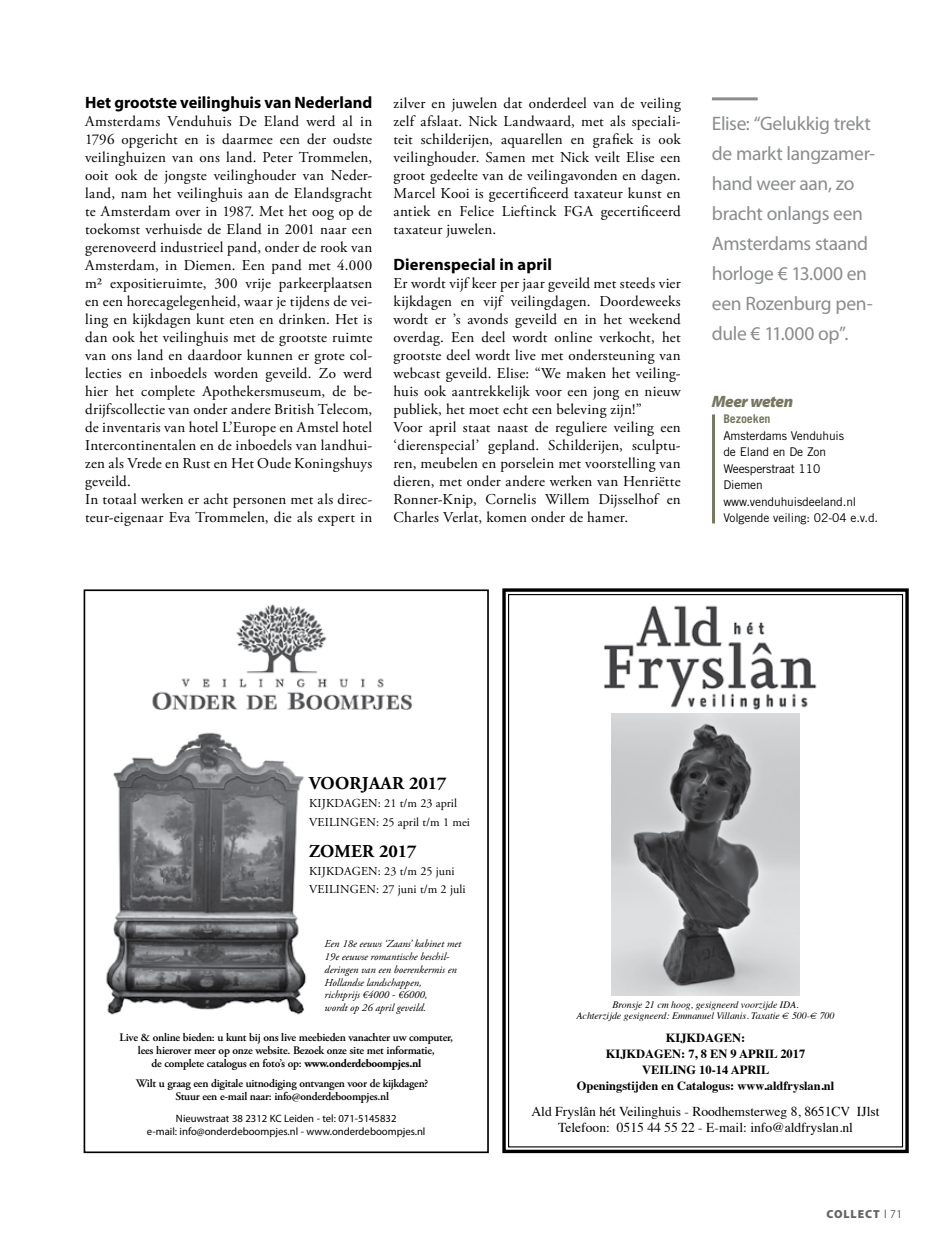
<style>
.page{position:relative;width:936px;height:1251px;background:#fff}
.page>*{position:absolute;margin:0;border:0;box-sizing:border-box;transform-origin:0 0}
.t1{font:19.5px/30px "Myriad Pro";letter-spacing:-.015em;color:#8a8c8e}
.t2{font:700 18px "Adobe Garamond Pro";letter-spacing:.015em;color:#000}
.t3{font:700 16.5px "Myriad Pro";color:#000}
.t4{font:italic 900 16.5px "Myriad Pro";letter-spacing:-.03em;color:#767662}
.t5{font:15px/18px "Adobe Garamond Pro";letter-spacing:.015em;color:#000}
.t6{font:13.5px/16.4px "Times";color:#000;text-align:center}
.t7{font:700 12.45px/16px "Times";color:#000;text-align:center}
.t8{font:12.15px/18px "Adobe Garamond Pro";letter-spacing:.015em;color:#000}
.t9{font:12px/16.5px "Trade Gothic LT Std";letter-spacing:-.01em;color:#000}
.t10{font:700 12px "Trade Gothic LT Std";letter-spacing:-.01em;color:#767662}
.t11{font:900 11.7px "Myriad Pro";letter-spacing:.08em;color:#636466}
.t12{font:600 11.4px/13px "Adobe Garamond Pro";letter-spacing:-.02em;color:#000;text-align:center}
.t13{font:italic 10.65px/12.8px "Adobe Garamond Pro";color:#000}
.t14{font:10.65px/13.8px "Myriad Pro";color:#000;text-align:center}
.t15{font:italic 9.75px/10.5px "Times";color:#000;text-align:center}
.s1{font-weight:700}
.s2{font-weight:300;color:#000}
</style>
<div class="page">
<hr style="left:712px;top:414px;width:3px;height:109px;background:#767662">
<hr style="left:711px;top:97px;width:46px;height:3px;background:#8a8c8e">
<img style="left:152px;top:604px;width:260px;height:105px">
<div style="left:84px;top:589px;width:405px;height:563px;border:2px solid #000"></div>
<img style="left:106px;top:732px;width:201px;height:283px">
<svg style="left:502px;top:588px;width:406px;height:564px"></svg>
<img style="left:591px;top:600px;width:233px;height:138px">
<img style="left:611px;top:713px;width:188px;height:282px">
<p class="t3" style="left:85px;top:93px;width:289px">Het grootste veilinghuis van Nederland</p>
<p class="t5" style="left:85px;top:113px;width:289px">Amsterdams Venduhuis De Eland werd al in 1796 opgericht en is daarmee een der oudste veilinghuizen van ons land. Peter Trommelen, ooit ook de jongste veilinghouder van Neder&shy;land, nam het veilinghuis aan de Elandsgracht te Amsterdam over in 1987. Met het oog op de toekomst verhuisde de Eland in 2001 naar een gerenoveerd industrieel pand, onder de rook van Amsterdam, in Diemen. Een pand met 4.000 m2 expositieruimte, 300 vrije parkeerplaatsen en een horecagelegenheid, waar je tijdens de vei&shy;ling en kijkdagen kunt eten en drinken. Het is dan ook het veilinghuis met de grootste ruimte van ons land en daardoor kunnen er grote col&shy;lecties en inboedels worden geveild. Zo werd hier het complete Apothekersmuseum, de be&shy;drijfscollectie van onder andere British Telecom, de inventaris van hotel L’Europe en Amstel hotel Intercontinentalen en de inboedels van landhui&shy;zen als Vrede en Rust en Het Oude Koningshuys geveild.<br>In totaal werken er acht personen met als direc&shy;teur-eigenaar Eva Trommelen, die als expert in</p>
<p class="t5" style="left:393px;top:95px;width:289px;text-align:justify">zilver en juwelen dat onderdeel van de veiling zelf afslaat. Nick Landwaard, met als speciali&shy;teit schilderijen, aquarellen en grafiek is ook veilinghouder. Samen met Nick veilt Elise een groot gedeelte van de veilingavonden en dagen.<br>Marcel Kooi is gecertificeerd taxateur kunst en antiek en Felice Lieftinck FGA gecertificeerd taxateur juwelen.</p>
<p class="t3" style="left:393px;top:255px;width:160px">Dierenspecial in april</p>
<p class="t5" style="left:393px;top:275px;width:289px">Er wordt vijf keer per jaar geveild met steeds vier kijkdagen en vijf veilingdagen. Doordeweeks wordt er ’s avonds geveild en in het weekend overdag. Een deel wordt online verkocht, het grootste deel wordt live met ondersteuning van webcast geveild. Elise: “We maken het veiling&shy;huis ook aantrekkelijk voor een jong en nieuw publiek, het moet echt een beleving zijn!”<br>Voor april staat naast de reguliere veiling een ‘dierenspecial’ gepland. Schilderijen, sculptu&shy;ren, meubelen en porselein met voorstelling van dieren, met onder andere werken van Henriëtte Ronner-Knip, Cornelis Willem Dijsselhof en Charles Verlat, komen onder de hamer.</p>
<h1 class="t1" style="left:711px;top:109px;width:165px">Elise: “Gelukkig trekt de markt langzamer&shy;hand weer aan, zo bracht onlangs een<br>Amsterdams staand horloge € 13.000 en een Rozenburg pen&shy;dule € 11.000 op”.</h1>
<p class="t4" style="left:711px;top:392px;width:83px">Meer weten</p>
<p class="t10" style="left:723px;top:411px;width:49px">Bezoeken</p>
<p class="t9" style="left:723px;top:427px;width:156px">Amsterdams Venduhuis<br>de Eland en De Zon<br>Weesperstraat 110<br>Diemen www.venduhuisdeeland.nl<br>Volgende veiling: 02-04 e.v.d.</p>
<p class="t2" style="left:309px;top:773px;width:139px">Voorjaar 2017</p>
<p class="t8" style="left:309px;top:794px;width:162px">KijKdagen: 21 t/m 23 april<br>Veilingen: 25 april t/m 1 mei</p>
<p class="t2" style="left:309px;top:840px;width:109px">Zomer 2017</p>
<p class="t8" style="left:309px;top:862px;width:158px">KijKdagen: 23 t/m 25 juni<br>Veilingen: 27 juni t/m 2 juli</p>
<p class="t13" style="left:324px;top:937px;width:138px">Een 18e eeuws ‘Zaans’ kabinet met<br>19e eeuwse romantische beschil&shy;deringen van een boerenkermis en<br>Hollandse landschappen,<br>richtprijs €4000 - €6000,<br>wordt op 26 april geveild.</p>
<p class="t12" style="left:120px;top:1030px;width:335px">Live &amp; online bieden: u kunt bij ons live meebieden vanachter uw computer, lees hierover meer op onze website. Bezoek onze site met informatie,<br>de complete catalogus en foto’s op: <span class="s1">www.onderdeboompjes.nl</span></p>
<p class="t12" style="left:136px;top:1076px;width:294px">Wilt u graag een digitale uitnodiging ontvangen voor de kijkdagen?<br>Stuur een e-mail naar: info@onderdeboompjes.nl</p>
<p class="t14" style="left:147px;top:1111px;width:280px">Nieuwstraat 38 2312 KC Leiden - tel: 071-5145832<br>e-mail: info@onderdeboompjes.nl - www.onderdeboompjes.nl</p>
<p class="t15" style="left:576px;top:998px;width:259px">Bronsje 21 cm hoog, gesigneerd voorzijde IDA.<br>Achterzijde gesigneerd: Emmanuel Villanis. Taxatie € 500-€ 700</p>
<p class="t7" style="left:576px;top:1028px;width:259px">KIJKDAGEN:<br>KIJKDAGEN: 7, 8 EN 9 APRIL 2017<br>VEILING 10-14 APRIL<br>Openingstijden en Catalogus: www.aldfryslan.nl</p>
<p class="t6" style="left:531px;top:1101px;width:349px">Ald Fryslân hét Veilinghuis - Roodhemsterweg 8, 8651CV IJlst<br>Telefoon: 0515 44 55 22 - E-mail: info@aldfryslan.nl</p>
<p class="t11" style="left:826px;top:1207px;width:77px">COLLECT <span class="s2">l 71</span></p>
</div>
